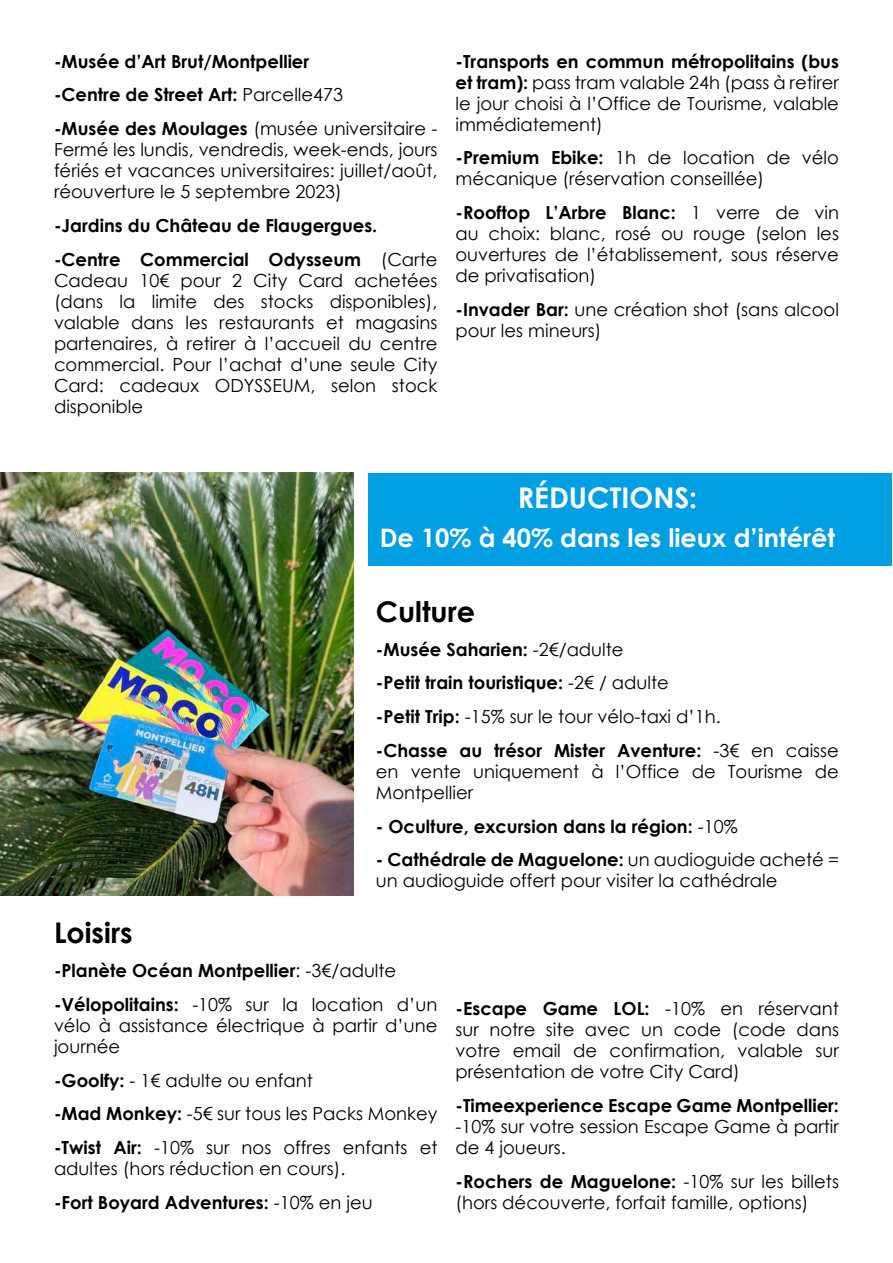
<style>
.page{position:relative;width:893px;height:1263px;background:#fff}
.page>*{position:absolute;margin:0;border:0;box-sizing:border-box;transform-origin:0 0}
.t1{font:700 28.5px "Century Gothic";color:#000}
.t2{font:700 28.5px "Century Gothic";color:#fff}
.t3{font:700 25.5px "Century Gothic";color:#fff}
.t4{font:18px/21px "Century Gothic";color:#000}
.t5{font:700 18px/33.8px "Century Gothic";color:#000}
.s1{font-weight:400}
.s2{font-weight:700}
</style>
<div class="page">
<img style="left:0;top:472px;width:354px;height:423px">
<div style="left:369px;top:473px;width:523px;height:93px;background:#009ee3"></div>
<p class="t5" style="left:54px;top:43px;width:385px">-Musée d’Art Brut/Montpellier<br>-Centre de Street Art: <span class="s1">Parcelle473<br></span>-Musée des Moulages <span class="s1">(musée universitaire -</span></p>
<p class="t4" style="left:54px;top:139px;width:385px;text-align:justify">Fermé les lundis, vendredis, week-ends, jours fériés et vacances universitaires: juillet/août, réouverture le 5 septembre 2023)</p>
<p class="t5" style="left:54px;top:208px;width:385px">-Jardins du Château de Flaugergues. -Centre Commercial Odysseum <span class="s1">(Carte</span></p>
<p class="t4" style="left:54px;top:269px;width:385px;text-align:justify">Cadeau 10€ pour 2 City Card achetées (dans la limite des stocks disponibles), valable dans les restaurants et magasins partenaires, à retirer à l’accueil du centre commercial. Pour l’achat d’une seule City Card: cadeaux ODYSSEUM, selon stock disponible</p>
<p class="t4" style="left:455px;top:50px;width:385px;text-align:justify"><span class="s2">-Transports en commun métropolitains (bus et tram):</span> pass tram valable 24h (pass à retirer le jour choisi à l’Office de Tourisme, valable immédiatement)</p>
<p class="t4" style="left:455px;top:147px;width:385px"><span class="s2">-Premium Ebike:</span> 1h de location de vélo mécanique (réservation conseillée)</p>
<p class="t4" style="left:455px;top:202px;width:385px;text-align:justify"><span class="s2">-Rooftop L’Arbre Blanc:</span> 1 verre de vin au choix: blanc, rosé ou rouge (selon les ouvertures de l’établissement, sous réserve de privatisation)</p>
<p class="t4" style="left:455px;top:298px;width:385px"><span class="s2">-Invader Bar:</span> une création shot (sans alcool pour les mineurs)</p>
<h1 class="t2" style="left:518px;top:476px;width:181px">RÉDUCTIONS:</h1>
<h2 class="t3" style="left:380px;top:518px;width:457px">De 10% à 40% dans les lieux d’intérêt</h2>
<h1 class="t1" style="left:376px;top:590px;width:101px">Culture</h1>
<p class="t5" style="left:376px;top:631px;width:465px">-Musée Saharien: <span class="s1">-2€/adulte<br></span>-Petit train touristique: <span class="s1">-2€ / adulte<br></span>-Petit Trip: <span class="s1">-15% sur le tour vélo-taxi d’1h.<br></span>-Chasse au trésor Mister Aventure: <span class="s1">-3€ en caisse</span></p>
<p class="t4" style="left:376px;top:760px;width:465px">en vente uniquement à l’Office de Tourisme de<br>Montpellier</p>
<p class="t5" style="left:376px;top:808px;width:363px">- Oculture, excursion dans la région: <span class="s1">-10%</span></p>
<p class="t4" style="left:376px;top:849px;width:465px"><span class="s2">- Cathédrale de Maguelone:</span> un audioguide acheté = un audioguide offert pour visiter la cathédrale</p>
<h1 class="t1" style="left:54px;top:911px;width:80px">Loisirs</h1>
<p class="t5" style="left:54px;top:953px;width:385px">-Planète Océan Montpellier<span class="s1">: -3€/adulte </span>-Vélopolitains: <span class="s1">-10% sur la location d’un</span></p>
<p class="t4" style="left:54px;top:1015px;width:385px">vélo à assistance électrique à partir d’une journée</p>
<p class="t4" style="left:54px;top:1063px;width:385px;line-height:33.8px"><span class="s2">-Goolfy:</span> - 1€ adulte ou enfant<br><span class="s2">-Mad Monkey:</span> -5€ sur tous les Packs Monkey <span class="s2">-Twist Air:</span> -10% sur nos offres enfants et</p>
<p class="t4" style="left:54px;top:1151px;width:320px;line-height:33.8px">adultes (hors réduction en cours). <span class="s2">-Fort Boyard Adventures:</span> -10% en jeu</p>
<p class="t4" style="left:455px;top:998px;width:385px;text-align:justify"><span class="s2">-Escape Game LOL:</span> -10% en réservant sur notre site avec un code (code dans votre email de confirmation, valable sur présentation de votre City Card)</p>
<p class="t5" style="left:455px;top:1088px;width:385px">-Timeexperience Escape Game Montpellier:</p>
<p class="t4" style="left:455px;top:1116px;width:385px">-10% sur votre session Escape Game à partir de 4 joueurs.</p>
<p class="t4" style="left:455px;top:1171px;width:385px"><span class="s2">-Rochers de Maguelone:</span> -10% sur les billets (hors découverte, forfait famille, options)</p>
</div>
